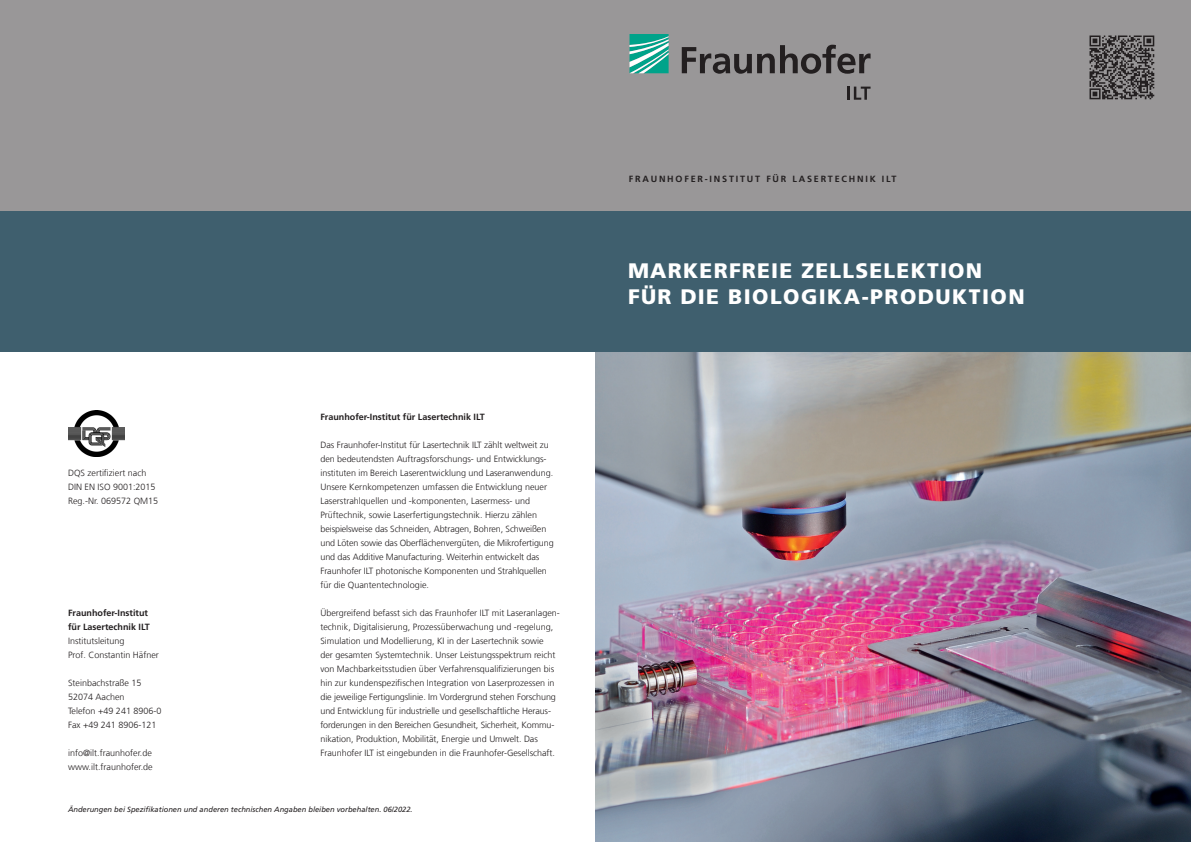
<style>
.page{position:relative;width:1191px;height:842px;background:#fff}
.page>*{position:absolute;margin:0;border:0;box-sizing:border-box;transform-origin:0 0}
.t1{font:900 21px/26px "Frutiger LT Com";letter-spacing:.06em;color:#fff}
.t2{font:300 9px/14px "Frutiger LT Com";letter-spacing:-.005em;color:#231f20}
.t3{font:700 9px/14px "Frutiger LT Com";color:#231f20}
.t4{font:700 9px "Frutiger LT Com";letter-spacing:.2em;color:#231f20}
.t5{font:italic 7.5px "Frutiger LT Com";color:#231f20}
</style>
<div class="page">
<img style="left:595px;top:352px;width:596px;height:490px">
<div style="left:0;top:210px;width:1191px;height:142px;background:#3f5f6e"></div>
<div style="left:595px;top:0;width:596px;height:210px;background:#999798"></div>
<div style="left:0;top:0;width:595px;height:210px;background:#999798"></div>
<img style="left:68px;top:411px;width:56px;height:45px">
<svg style="left:629px;top:34px;width:39px;height:39px;background:#4dbaaa"></svg>
<svg style="left:682px;top:45px;width:188px;height:29px"></svg>
<svg style="left:847px;top:87px;width:23px;height:13px"></svg>
<img style="left:1089px;top:35px;width:66px;height:65px">
<p class="t2" style="left:68px;top:466px;width:92px">DQS zertifiziert nach<br>DIN EN ISO 9001:2015<br>Reg.-Nr. 069572 QM15</p>
<p class="t3" style="left:68px;top:606px;width:83px">Fraunhofer-Institut für Lasertechnik ILT</p>
<p class="t2" style="left:68px;top:634px;width:92px">Institutsleitung<br>Prof. Constantin Häfner</p>
<p class="t2" style="left:68px;top:676px;width:95px">Steinbachstraße 15<br>52074 Aachen<br>Telefon +49 241 8906-0<br>Fax +49 241 8906-121</p>
<p class="t2" style="left:68px;top:746px;width:86px">info@ilt.fraunhofer.de www.ilt.fraunhofer.de</p>
<p class="t3" style="left:320px;top:410px;width:166px">Fraunhofer-Institut für Lasertechnik ILT</p>
<p class="t2" style="left:320px;top:438px;width:235px">Das Fraunhofer-Institut für Lasertechnik ILT zählt weltweit zu den bedeutendsten Auftragsforschungs- und Entwicklungs&shy;instituten im Bereich Laserentwicklung und Laseranwendung.<br>Unsere Kernkompetenzen umfassen die Entwicklung neuer Laserstrahlquellen und -komponenten, Lasermess- und Prüftechnik, sowie Laserfertigungstechnik. Hierzu zählen beispielsweise das Schneiden, Abtragen, Bohren, Schweißen und Löten sowie das Oberflächenvergüten, die Mikrofertigung und das Additive Manufacturing. Weiterhin entwickelt das Fraunhofer ILT photonische Komponenten und Strahlquellen für die Quantentechnologie.</p>
<p class="t2" style="left:320px;top:606px;width:241px">Übergreifend befasst sich das Fraunhofer ILT mit Laseranlagen&shy;technik, Digitalisierung, Prozessüberwachung und -regelung, Simulation und Modellierung, KI in der Lasertechnik sowie<br>der gesamten Systemtechnik. Unser Leistungsspektrum reicht von Machbarkeitsstudien über Verfahrensqualifizierungen bis hin zur kundenspezifischen Integration von Laserprozessen in die jeweilige Fertigungslinie. Im Vordergrund stehen Forschung und Entwicklung für industrielle und gesellschaftliche Heraus&shy;forderungen in den Bereichen Gesundheit, Sicherheit, Kommu&shy;nikation, Produktion, Mobilität, Energie und Umwelt. Das Fraunhofer ILT ist eingebunden in die Fraunhofer-Gesellschaft.</p>
<p class="t5" style="left:68px;top:805px;width:346px">Änderungen bei Spezifikationen und anderen technischen Angaben bleiben vorbehalten. 06/2022.</p>
<p class="t4" style="left:629px;top:174px;width:269px">FRAUNHOFER-INSTITUT FÜR LASERTECHNIK ILT</p>
<h1 class="t1" style="left:628px;top:258px;width:398px">MARKERFREIE ZELLSELEKTION<br>FÜR DIE BIOLOGIKA-PRODUKTION</h1>
</div>
